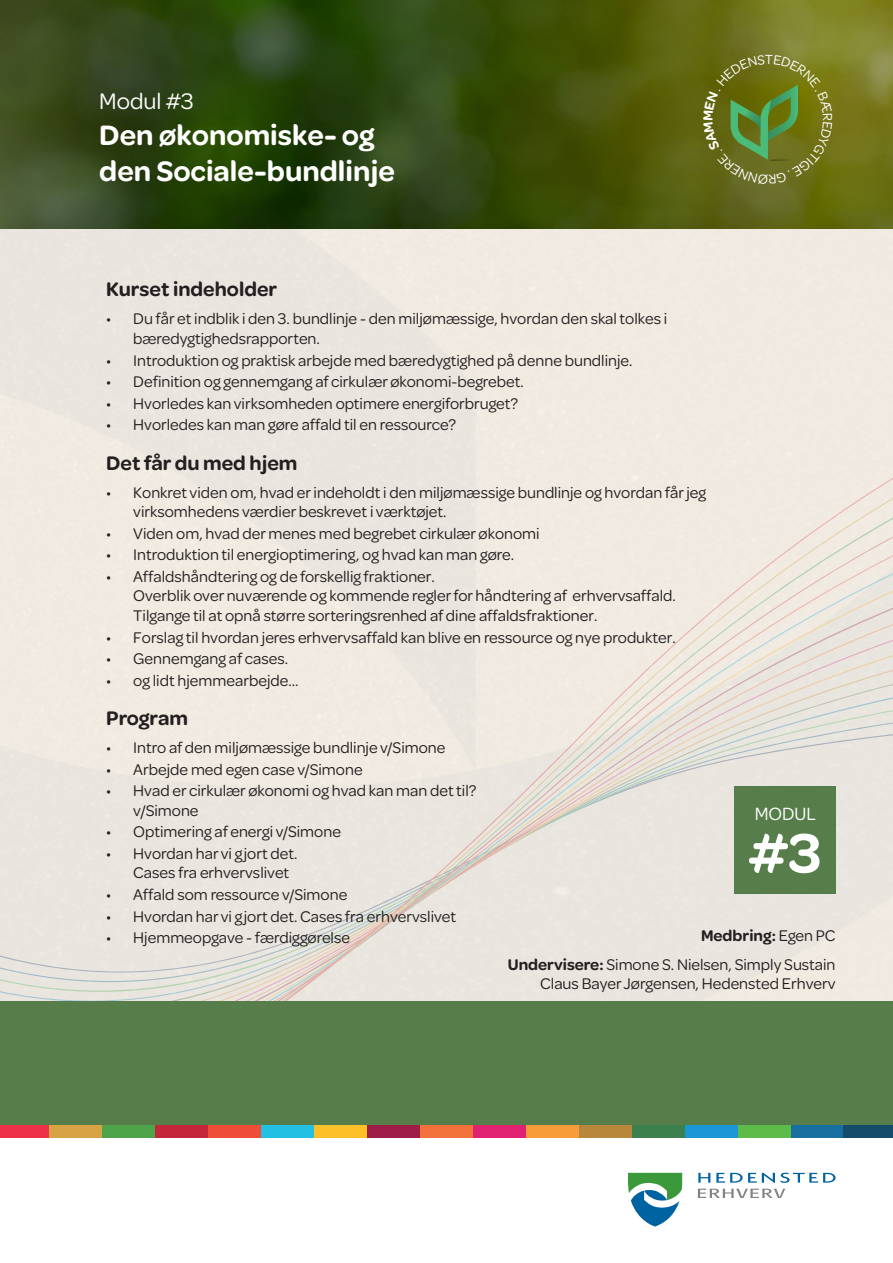
<style>
.page{position:relative;width:893px;height:1263px;background:#fff}
.page>*{position:absolute;margin:0;border:0;box-sizing:border-box;transform-origin:0 0}
.t1{font:600 58.8px "Omnes";color:#fff}
.t2{font:600 30px/36px "Omnes";color:#fff}
.t3{font:24px "Omnes";color:#fff}
.t4{font:600 21px "Omnes";color:#231f20}
.t5{font:18.9px "Omnes";color:#fff}
.t6{font:16.5px/19.5px "Omnes";color:#231f20}
.t7{font:600 16.5px "Omnes";color:#231f20}
.s1{font-weight:400}
.s2{font-weight:600}
</style>
<div class="page">
<div style="left:0;top:229px;width:476px;height:138px;background:#e9e6df"></div>
<div style="left:0;top:367px;width:893px;height:54px;background:#ece9e1"></div>
<svg style="left:628px;top:1173px;width:54px;height:53px"></svg>
<svg style="left:698px;top:1172px;width:138px;height:11px"></svg>
<svg style="left:698px;top:1189px;width:87px;height:9px"></svg>
<img style="left:0;top:0;width:893px;height:229px">
<div style="left:0;top:421px;width:893px;height:580px;background:#ebe7e0"></div>
<div style="left:0;top:1001px;width:893px;height:136px;background:#577e4a"></div>
<div style="left:0;top:1125px;width:49px;height:12px;background:#ee3148"></div>
<div style="left:49px;top:1125px;width:53px;height:12px;background:#d8a345"></div>
<div style="left:102px;top:1125px;width:53px;height:12px;background:#4da449"></div>
<div style="left:155px;top:1125px;width:53px;height:12px;background:#c4263a"></div>
<div style="left:208px;top:1125px;width:53px;height:12px;background:#ef4d38"></div>
<div style="left:261px;top:1125px;width:53px;height:12px;background:#22c0e2"></div>
<div style="left:314px;top:1125px;width:53px;height:12px;background:#fcc128"></div>
<div style="left:367px;top:1125px;width:53px;height:12px;background:#9e1d49"></div>
<div style="left:420px;top:1125px;width:53px;height:12px;background:#f3713a"></div>
<div style="left:473px;top:1125px;width:53px;height:12px;background:#e12171"></div>
<div style="left:526px;top:1125px;width:53px;height:12px;background:#f89b39"></div>
<div style="left:579px;top:1125px;width:53px;height:12px;background:#b8873b"></div>
<div style="left:632px;top:1125px;width:53px;height:12px;background:#3c814d"></div>
<div style="left:685px;top:1125px;width:53px;height:12px;background:#1b97d5"></div>
<div style="left:738px;top:1125px;width:53px;height:12px;background:#5dbb4a"></div>
<div style="left:791px;top:1125px;width:53px;height:12px;background:#176fa0"></div>
<div style="left:844px;top:1125px;width:49px;height:12px;background:#154c6c"></div>
<div style="left:734px;top:787px;width:102px;height:107px;background:#577e4a"></div>
<svg style="left:703px;top:55px;width:129px;height:129px;background:#67751d"></svg>
<p class="t3" style="left:99px;top:85px;width:96px">Modul #3</p>
<p class="t2" style="left:99px;top:115px;width:297px">Den økonomiske- og den Sociale-bundlinje</p>
<p class="t4" style="left:106px;top:275px;width:172px">Kurset indeholder</p>
<p class="t6" style="left:133px;top:308px;width:536px;text-indent:-27px">• Du får et indblik i den 3. bundlinje - den miljømæssige, hvordan den skal tolkes i bæredygtighedsrapporten.</p>
<p class="t6" style="left:106px;top:349px;width:528px">• Introduktion og praktisk arbejde med bæredygtighed på denne bundlinje.</p>
<p class="t6" style="left:106px;top:371px;width:419px">• Definition og gennemgang af cirkulær økonomi-begrebet.</p>
<p class="t6" style="left:106px;top:393px;width:413px">• Hvorledes kan virksomheden optimere energiforbruget?</p>
<p class="t6" style="left:106px;top:414px;width:351px">• Hvorledes kan man gøre affald til en ressource?</p>
<p class="t4" style="left:106px;top:448px;width:193px">Det får du med hjem</p>
<p class="t6" style="left:133px;top:481px;width:574px;text-indent:-27px">• Konkret viden om, hvad er indeholdt i den miljømæssige bundlinje og hvordan får jeg virksomhedens værdier beskrevet i værktøjet.</p>
<p class="t6" style="left:106px;top:522px;width:435px">• Viden om, hvad der menes med begrebet cirkulær økonomi</p>
<p class="t6" style="left:106px;top:544px;width:409px">• Introduktion til energioptimering, og hvad kan man gøre.</p>
<p class="t6" style="left:133px;top:566px;width:544px;text-indent:-27px">• Affaldshåndtering og de forskellig fraktioner.<br>Overblik over nuværende og kommende regler for håndtering af erhvervsaffald.<br>Tilgange til at opnå større sorteringsrenhed af dine affaldsfraktioner.</p>
<p class="t6" style="left:106px;top:626px;width:571px">• Forslag til hvordan jeres erhvervsaffald kan blive en ressource og nye produkter.</p>
<p class="t6" style="left:106px;top:648px;width:183px">• Gennemgang af cases.</p>
<p class="t6" style="left:106px;top:670px;width:194px">• og lidt hjemmearbejde…</p>
<p class="t4" style="left:106px;top:703px;width:83px">Program</p>
<p class="t6" style="left:106px;top:737px;width:341px">• Intro af den miljømæssige bundlinje v/Simone</p>
<p class="t6" style="left:106px;top:758px;width:258px">• Arbejde med egen case v/Simone</p>
<p class="t6" style="left:133px;top:780px;width:345px;text-indent:-27px">• Hvad er cirkulær økonomi og hvad kan man det til? v/Simone</p>
<p class="t6" style="left:106px;top:821px;width:236px">• Optimering af energi v/Simone</p>
<p class="t6" style="left:133px;top:843px;width:166px;text-indent:-27px">• Hvordan har vi gjort det.<br>Cases fra erhvervslivet</p>
<p class="t6" style="left:106px;top:884px;width:242px">• Affald som ressource v/Simone</p>
<p class="t6" style="left:106px;top:905px;width:351px">• Hvordan har vi gjort det. Cases fra erhvervslivet</p>
<p class="t6" style="left:106px;top:927px;width:245px">• Hjemmeopgave - færdiggørelse</p>
<p class="t5" style="left:755px;top:801px;width:63px">MODUL</p>
<p class="t1" style="left:749px;top:812px;width:74px">#3</p>
<p class="t7" style="left:701px;top:924px;width:136px">Medbring: <span class="s1">Egen PC</span></p>
<p class="t6" style="left:508px;top:953px;width:329px;text-align:right"><span class="s2">Undervisere:</span> Simone S. Nielsen, Simply Sustain<br>Claus Bayer Jørgensen, Hedensted Erhverv</p>
</div>
